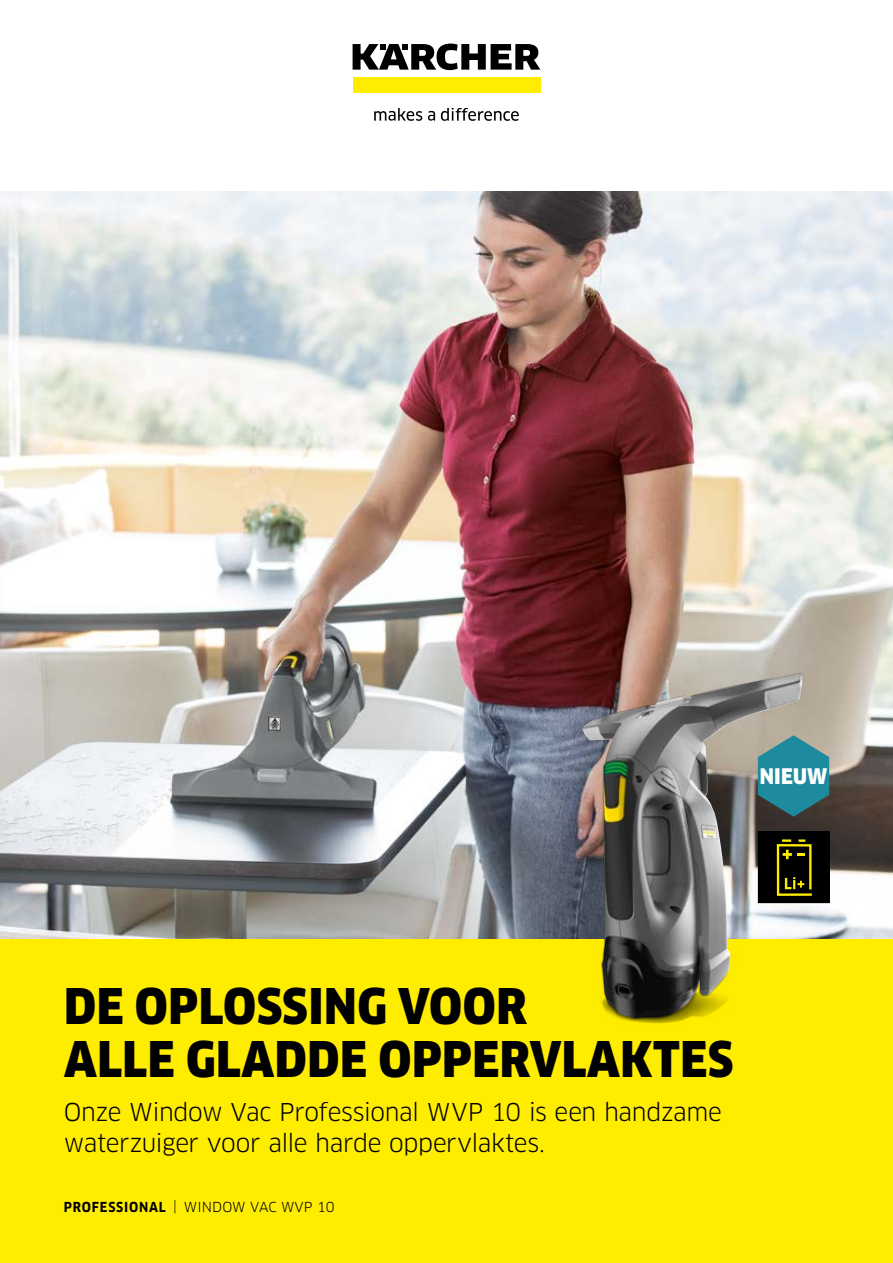
<style>
.page{position:relative;width:893px;height:1263px;background:#fff}
.page>*{position:absolute;margin:0;border:0;box-sizing:border-box;transform-origin:0 0}
.t1{font:900 48px/52.5px "Clan Pro Narr";letter-spacing:.01em;color:#000}
.t2{font:24px/31.2px "Clan Pro";letter-spacing:-.02em;color:#000}
.t3{font:900 21px "Clan Pro Narr";letter-spacing:.01em;color:#fff}
.t4{font:13.5px "Clan Pro";letter-spacing:.01em;color:#000}
.s1{font-family:"Clan Pro Narr";font-weight:700}
</style>
<div class="page">
<img style="left:0;top:191px;width:893px;height:749px">
<div style="left:0;top:940px;width:893px;height:323px;background:#ffed00"></div>
<svg style="left:441px;top:108px;width:78px;height:13px"></svg>
<svg style="left:428px;top:111px;width:7px;height:10px"></svg>
<svg style="left:374px;top:108px;width:48px;height:13px"></svg>
<div style="left:353px;top:78px;width:187px;height:15px;background:#ffed00"></div>
<svg style="left:353px;top:44px;width:187px;height:26px"></svg>
<img style="left:566px;top:656px;width:257px;height:367px">
<img style="left:582px;top:673px;width:221px;height:345px">
<svg style="left:758px;top:832px;width:71px;height:71px"></svg>
<svg style="left:758px;top:735px;width:71px;height:82px"></svg>
<p class="t3" style="left:760px;top:764px;width:69px">NIEUW</p>
<h1 class="t1" style="left:64px;top:981px;width:671px">DE OPLOSSING VOOR<br>ALLE GLADDE OPPERVLAKTES</h1>
<p class="t2" style="left:64px;top:1096px;width:660px">Onze Window Vac Professional WVP 10 is een handzame waterzuiger voor alle harde oppervlaktes.</p>
<p class="t4" style="left:64px;top:1199px;width:272px"><span class="s1">PROFESSIONAL</span> | WINDOW VAC WVP 10</p>
</div>
